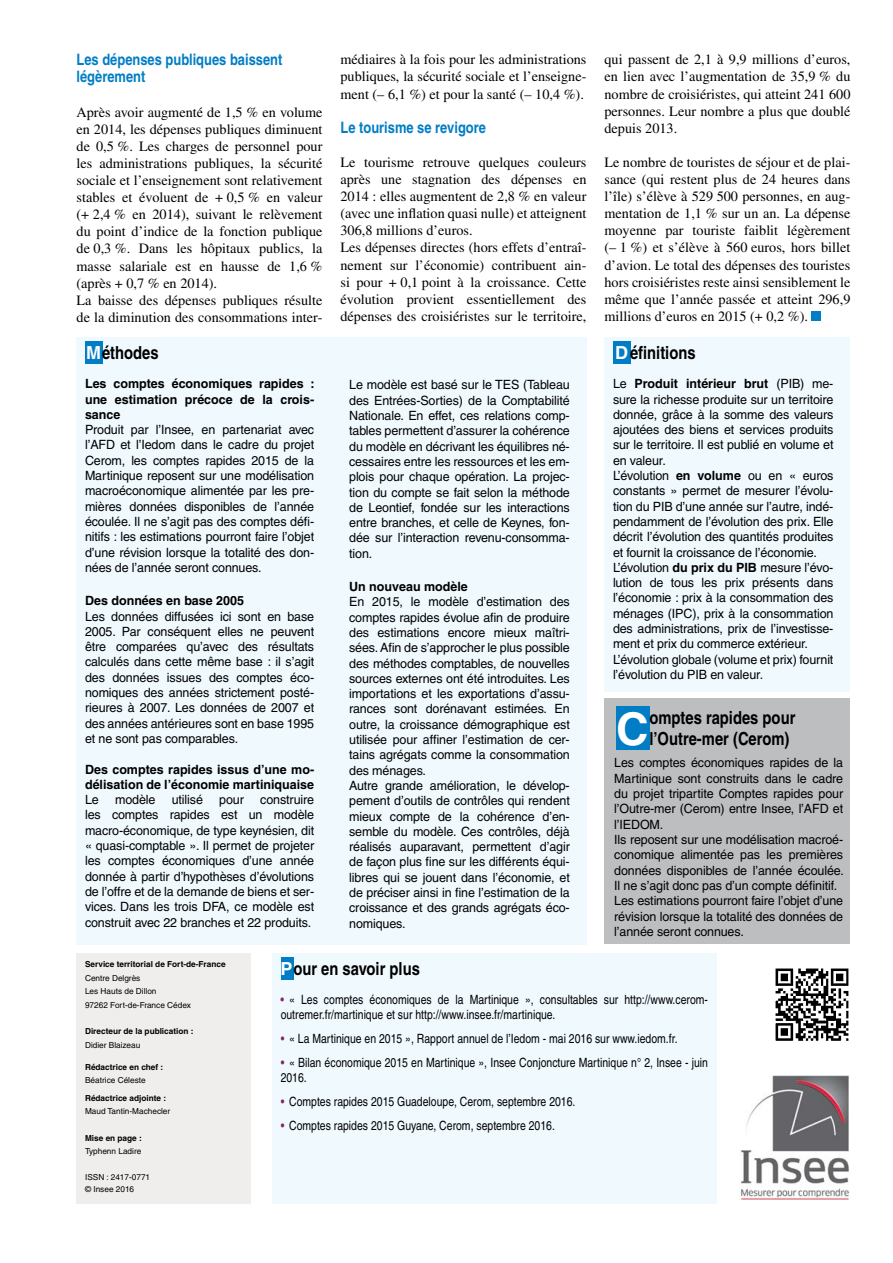
<style>
.page{position:relative;width:893px;height:1263px;background:#fff}
.page>*{position:absolute;margin:0;border:0;box-sizing:border-box;transform-origin:0 0}
.t1{font:700 45px "Helvetica";color:#fff}
.t2{font:700 condensed 18px/21.6px "Helvetica";color:#000}
.t3{font:700 condensed 15.75px/17.1px "Helvetica";color:#007dc5}
.t4{font:14.25px/17.1px "Times";color:#000;text-align:justify}
.t5{font:12.75px/15.3px "Helvetica";letter-spacing:-.01em;color:#000;text-align:justify}
.t6{font:condensed 12.75px/15.3px "Helvetica";color:#000}
.t7{font:700 12.75px/15.3px "Helvetica";color:#000;text-align:justify}
.t8{font:8.25px/13.5px "Helvetica";color:#000}
.t9{font:700 8.25px "Helvetica";color:#000}
.s1{font-stretch:normal;color:#fff}
.s2{font-weight:700}
.s3{color:#872368}
</style>
<div class="page">
<div style="left:77px;top:952px;width:174px;height:251px;background:#efeeed"></div>
<div style="left:272px;top:952px;width:444px;height:251px;background:#eff9fe"></div>
<div style="left:281px;top:957px;width:12px;height:22px;background:#007dc5"></div>
<img style="left:740px;top:1075px;width:109px;height:124px">
<img style="left:775px;top:968px;width:74px;height:73px">
<div style="left:812px;top:311px;width:9px;height:10px;background:#007dc5"></div>
<div style="left:77px;top:337px;width:510px;height:607px;background:#eff9fe"></div>
<div style="left:85px;top:341px;width:17px;height:23px;background:#007dc5"></div>
<div style="left:604px;top:337px;width:246px;height:355px;background:#eff9fe"></div>
<div style="left:613px;top:341px;width:17px;height:23px;background:#007dc5"></div>
<div style="left:604px;top:698px;width:246px;height:246px;background:#bcbec0"></div>
<div style="left:616px;top:706px;width:33px;height:43px;background:#007dc5"></div>
<p class="t3" style="left:77px;top:51px;width:207px">Les dépenses publiques baissent légèrement</p>
<p class="t4" style="left:77px;top:103px;width:247px;text-align:left">Après avoir augmenté de 1,5 % en volume en 2014, les dépenses publiques diminuent de 0,5 %. Les charges de personnel pour les administrations publiques, la sécurité sociale et l’enseignement sont relativement stables et évoluent de + 0,5 % en valeur (+ 2,4 % en 2014), suivant le relèvement du point d’indice de la fonction publique de 0,3 %. Dans les hôpitaux publics, la masse salariale est en hausse de 1,6 % (après + 0,7 % en 2014).<br>La baisse des dépenses publiques résulte de la diminution des consommations inter-</p>
<h2 class="t2" style="left:86px;top:342px;width:74px"><span class="s1">M</span>éthodes</h2>
<p class="t7" style="left:85px;top:376px;width:231px">Les comptes économiques rapides : une estimation précoce de la crois&shy;sance</p>
<p class="t5" style="left:85px;top:422px;width:231px">Produit par l’Insee, en partenariat avec l’AFD et l’Iedom dans le cadre du projet Cerom, les comptes rapides 2015 de la Martinique reposent sur une modélisation macroéconomique alimentée par les pre&shy;mières données disponibles de l’année écoulée. Il ne s’agit pas des comptes défi&shy;nitifs : les estimations pourront faire l’objet d’une révision lorsque la totalité des don&shy;nées de l’année seront connues.</p>
<p class="t7" style="left:85px;top:593px;width:161px">Des données en base 2005</p>
<p class="t5" style="left:85px;top:608px;width:231px">Les données diffusées ici sont en base 2005. Par conséquent elles ne peuvent être comparées qu’avec des résultats calculés dans cette même base : il s’agit des données issues des comptes éco&shy;nomiques des années strictement posté&shy;rieures à 2007. Les données de 2007 et des années antérieures sont en base 1995 et ne sont pas comparables.</p>
<p class="t7" style="left:85px;top:761px;width:231px">Des comptes rapides issus d’une mo&shy;délisation de l’économie martiniquaise</p>
<p class="t5" style="left:85px;top:792px;width:15px">Le</p>
<p class="t5" style="left:115px;top:792px;width:42px">modèle</p>
<p class="t5" style="left:172px;top:792px;width:33px">utilisé</p>
<p class="t5" style="left:219px;top:792px;width:26px">pour</p>
<p class="t5" style="left:85px;top:792px;width:231px;text-indent:175px">construire les comptes rapides est un modèle macro-économique, de type keynésien, dit « quasi-comptable ». Il permet de projeter les comptes économiques d’une année donnée à partir d’hypothèses d’évolutions de l’offre et de la demande de biens et ser&shy;vices. Dans les trois DFA, ce modèle est construit avec 22 branches et 22 produits.</p>
<p class="t4" style="left:340px;top:51px;width:247px">médiaires à la fois pour les administrations publiques, la sécurité sociale et l’enseigne&shy;ment (– 6,1 %) et pour la santé (– 10,4 %).</p>
<p class="t3" style="left:340px;top:118px;width:147px">Le tourisme se revigore</p>
<p class="t4" style="left:340px;top:153px;width:247px;text-align:left">Le tourisme retrouve quelques couleurs après une stagnation des dépenses en 2014 : elles augmentent de 2,8 % en valeur (avec une inflation quasi nulle) et atteignent 306,8 millions d’euros.<br>Les dépenses directes (hors effets d’entraî&shy;nement sur l’économie) contribuent ain&shy;si pour + 0,1 point à la croissance. Cette évolution provient essentiellement des dépenses des croisiéristes sur le territoire,</p>
<p class="t5" style="left:349px;top:377px;width:222px">Le modèle est basé sur le TES (Tableau des Entrées-Sorties) de la Comptabilité Nationale. En effet, ces relations comp&shy;tables permettent d’assurer la cohérence du modèle en décrivant les équilibres né&shy;cessaires entre les ressources et les em&shy;plois pour chaque opération. La projec&shy;tion du compte se fait selon la méthode de Leontief, fondée sur les interactions entre branches, et celle de Keynes, fon&shy;dée sur l’interaction revenu-consomma&shy;tion.</p>
<p class="t7" style="left:349px;top:579px;width:120px">Un nouveau modèle</p>
<p class="t5" style="left:349px;top:594px;width:222px;text-align:left">En 2015, le modèle d’estimation des comptes rapides évolue afin de produire des estimations encore mieux maîtri&shy;sées. Afin de s’approcher le plus possible des méthodes comptables, de nouvelles sources externes ont été introduites. Les importations et les exportations d’assu&shy;rances sont dorénavant estimées. En outre, la croissance démographique est utilisée pour affiner l’estimation de cer&shy;tains agrégats comme la consommation des ménages.<br>Autre grande amélioration, le dévelop&shy;pement d’outils de contrôles qui rendent mieux compte de la cohérence d’en&shy;semble du modèle. Ces contrôles, déjà réalisés auparavant, permettent d’agir de façon plus fine sur les différents équi&shy;libres qui se jouent dans l’économie, et de préciser ainsi in fine l’estimation de la croissance et des grands agrégats éco&shy;nomiques.</p>
<p class="t4" style="left:604px;top:51px;width:247px">qui passent de 2,1 à 9,9 millions d’euros, en lien avec l’augmentation de 35,9 % du nombre de croisiéristes, qui atteint 241 600 personnes. Leur nombre a plus que doublé depuis 2013.</p>
<p class="t4" style="left:604px;top:153px;width:247px">Le nombre de touristes de séjour et de plai&shy;sance (qui restent plus de 24 heures dans l’île) s’élève à 529 500 personnes, en aug&shy;mentation de 1,1 % sur un an. La dépense moyenne par touriste faiblit légèrement (– 1 %) et s’élève à 560 euros, hors billet d’avion. Le total des dépenses des touristes hors croisiéristes reste ainsi sensiblement le même que l’année passée et atteint 296,9 millions d’euros en 2015 (+ 0,2 %).</p>
<h2 class="t2" style="left:615px;top:342px;width:82px"><span class="s1">D</span>éfinitions</h2>
<p class="t5" style="left:613px;top:376px;width:222px;text-align:left">Le <span class="s2">Produit intérieur brut</span> (PIB) me&shy;sure la richesse produite sur un territoire donnée, grâce à la somme des valeurs ajoutées des biens et services produits sur le territoire. Il est publié en volume et en valeur.<br>L’évolution <span class="s2">en volume</span> ou en « euros constants » permet de mesurer l’évolu&shy;tion du PIB d’une année sur l’autre, indé&shy;pendamment de l’évolution des prix. Elle décrit l’évolution des quantités produites et fournit la croissance de l’économie.<br>L’évolution <span class="s2">du prix du PIB</span> mesure l’évo&shy;lution de tous les prix présents dans l’économie : prix à la consommation des ménages (IPC), prix à la consommation des administrations, prix de l’investisse&shy;ment et prix du commerce extérieur.<br>L’évolution globale (volume et prix) fournit l’évolution du PIB en valeur.</p>
<h1 class="t1" style="left:616px;top:702px;width:34px">C</h1>
<h2 class="t2" style="left:649px;top:706px;width:147px">omptes rapides pour l’Outre-mer (Cerom)</h2>
<p class="t5" style="left:614px;top:755px;width:231px;text-align:left">Les comptes économiques rapides de la Martinique sont construits dans le cadre du projet tripartite Comptes rapides pour l’Outre-mer (Cerom) entre Insee, l’AFD et l’IEDOM.<br>Ils reposent sur une modélisation macroé&shy;conomique alimentée pas les premières données disponibles de l’année écoulée.<br>Il ne s’agit donc pas d’un compte définitif.<br>Les estimations pourront faire l’objet d’une révision lorsque la totalité des données de l’année seront connues.</p>
<p class="t9" style="left:85px;top:959px;width:142px">Service territorial de Fort-de-France</p>
<p class="t8" style="left:85px;top:971px;width:107px">Centre Delgrès<br>Les Hauts de Dillon<br>97262 Fort-de-France Cédex</p>
<p class="t9" style="left:85px;top:1026px;width:110px">Directeur de la publication :</p>
<p class="t8" style="left:85px;top:1038px;width:57px">Didier Blaizeau</p>
<p class="t9" style="left:85px;top:1062px;width:80px">Rédactrice en chef :</p>
<p class="t8" style="left:85px;top:1073px;width:62px">Béatrice Céleste</p>
<p class="t9" style="left:85px;top:1093px;width:83px">Rédactrice adjointe :</p>
<p class="t8" style="left:85px;top:1105px;width:87px">Maud Tantin-Machecler</p>
<p class="t9" style="left:85px;top:1133px;width:58px">Mise en page :</p>
<p class="t8" style="left:85px;top:1144px;width:58px">Typhenn Ladire</p>
<p class="t8" style="left:85px;top:1171px;width:67px;line-height:12px">ISSN : 2417-0771 © Insee 2016</p>
<h2 class="t2" style="left:281px;top:957px;width:141px"><span class="s1">P</span>our en savoir plus</h2>
<p class="t6" style="left:281px;top:992px;width:429px"><span class="s3">•</span> « Les comptes économiques de la Martinique », consultables sur http://www.cerom&shy;outremer.fr/martinique et sur http://www.insee.fr/martinique.</p>
<p class="t6" style="left:281px;top:1031px;width:398px"><span class="s3">•</span> « La Martinique en 2015 », Rapport annuel de l’Iedom - mai 2016 sur www.iedom.fr.</p>
<p class="t6" style="left:281px;top:1054px;width:429px"><span class="s3">•</span> « Bilan économique 2015 en Martinique », Insee Conjoncture Martinique n° 2, Insee - juin<br>2016.</p>
<p class="t6" style="left:281px;top:1094px;width:296px"><span class="s3">•</span> Comptes rapides 2015 Guadeloupe, Cerom, septembre 2016.</p>
<p class="t6" style="left:281px;top:1117px;width:276px"><span class="s3">•</span> Comptes rapides 2015 Guyane, Cerom, septembre 2016.</p>
</div>
